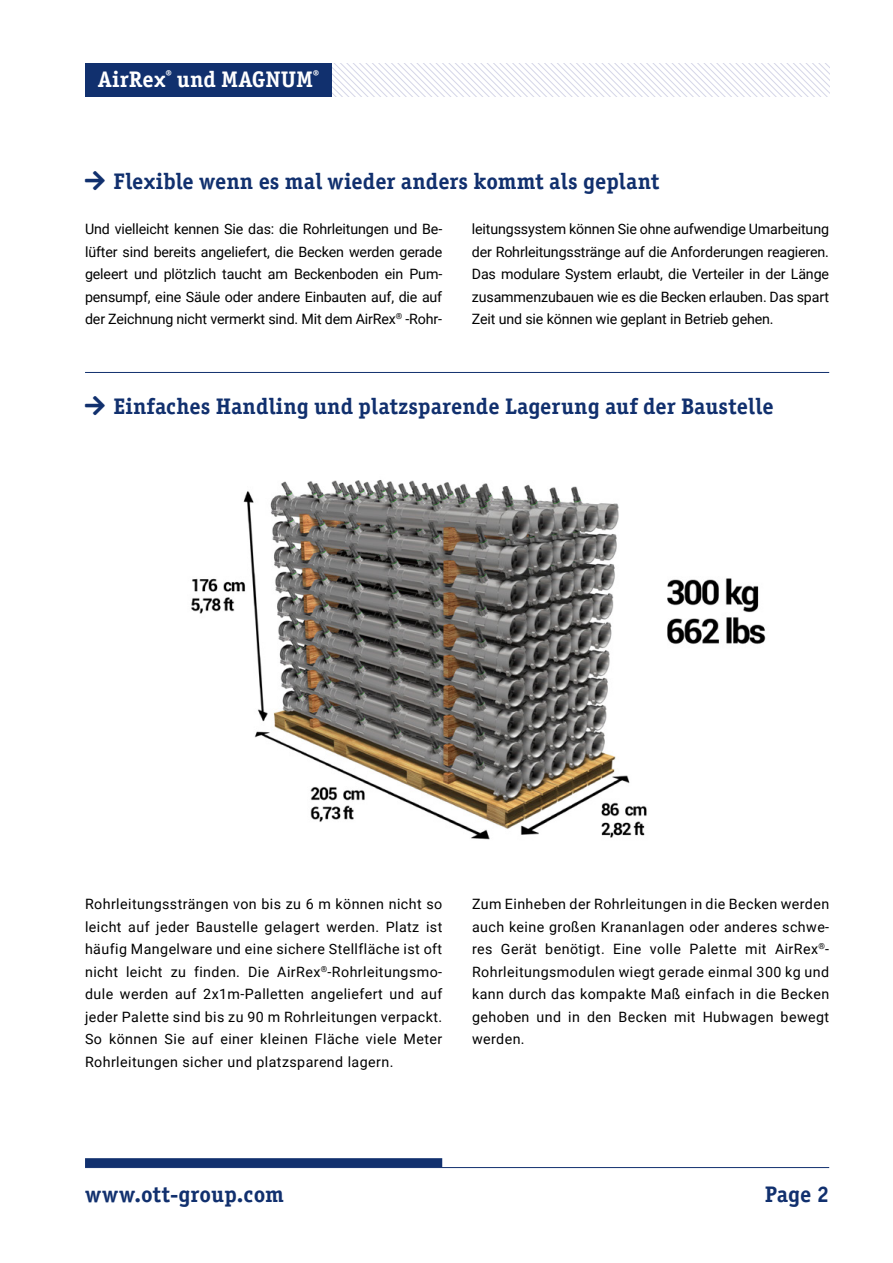
<style>
.page{position:relative;width:893px;height:1263px;background:#fff}
.page>*{position:absolute;margin:0;border:0;box-sizing:border-box;transform-origin:0 0}
.t1{font:700 22.5px "Officina Serif ITC";color:#11306e}
.t2{font:700 22.5px "Officina Serif ITC";color:#fff}
.t3{font:14.25px/22.5px "Roboto";letter-spacing:.015em;color:#000;text-align:justify}
</style>
<div class="page">
<hr style="left:85px;top:1167px;width:744px;height:1px;background:#11306e">
<div style="left:85px;top:1158px;width:357px;height:9px;background:#11306e"></div>
<img style="left:191px;top:480px;width:575px;height:360px">
<svg style="left:332px;top:64px;width:497px;height:33px"></svg>
<div style="left:85px;top:64px;width:247px;height:33px;background:#11306e"></div>
<hr style="left:85px;top:372px;width:744px;height:1px;background:#11306e">
<h1 class="t2" style="left:98px;top:64px;width:223px">AirRex<sup>®</sup> und MAGNUM<sup>®</sup></h1>
<h1 class="t1" style="left:114px;top:167px;width:547px">Flexible wenn es mal wieder anders kommt als geplant</h1>
<p class="t3" style="left:85px;top:217px;width:359px">Und vielleicht kennen Sie das: die Rohrleitungen und Be&shy;lüfter sind bereits angeliefert, die Becken werden gerade geleert und plötzlich taucht am Beckenboden ein Pum&shy;pensumpf, eine Säule oder andere Einbauten auf, die auf der Zeichnung nicht vermerkt sind. Mit dem AirRex<sup>®</sup> -Rohr-</p>
<p class="t3" style="left:472px;top:217px;width:359px">leitungssystem können Sie ohne aufwendige Umarbeitung der Rohrleitungsstränge auf die Anforderungen reagieren.<br>Das modulare System erlaubt, die Verteiler in der Länge zusammenzubauen wie es die Becken erlauben. Das spart Zeit und sie können wie geplant in Betrieb gehen.</p>
<h1 class="t1" style="left:114px;top:392px;width:662px">Einfaches Handling und platzsparende Lagerung auf der Baustelle</h1>
<p class="t3" style="left:85px;top:892px;width:359px">Rohrleitungssträngen von bis zu 6 m können nicht so leicht auf jeder Baustelle gelagert werden. Platz ist häufig Mangelware und eine sichere Stellfläche ist oft nicht leicht zu finden. Die AirRex<sup>®</sup>-Rohrleitungsmo&shy;dule werden auf 2x1m-Palletten angeliefert und auf jeder Palette sind bis zu 90 m Rohrleitungen verpackt.<br>So können Sie auf einer kleinen Fläche viele Meter Rohrleitungen sicher und platzsparend lagern.</p>
<p class="t3" style="left:472px;top:892px;width:359px">Zum Einheben der Rohrleitungen in die Becken werden auch keine großen Krananlagen oder anderes schwe&shy;res Gerät benötigt. Eine volle Palette mit AirRex<sup>®</sup>- Rohrleitungsmodulen wiegt gerade einmal 300 kg und kann durch das kompakte Maß einfach in die Becken gehoben und in den Becken mit Hubwagen bewegt werden.</p>
<h1 class="t1" style="left:85px;top:1179px;width:200px">www.ott-group.com</h1>
<h1 class="t1" style="left:765px;top:1179px;width:66px">Page 2</h1>
</div>
